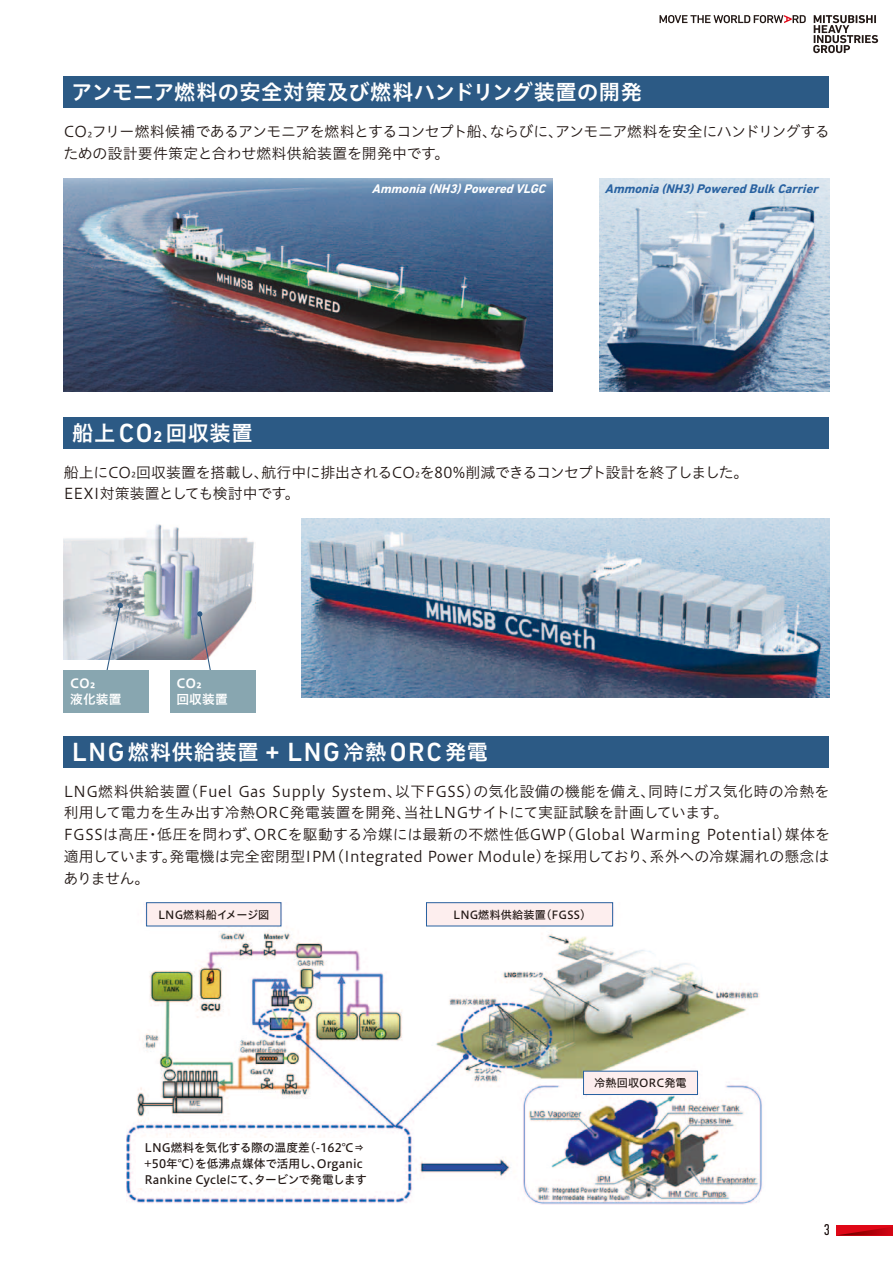
<style>
.page{position:relative;width:893px;height:1263px;background:#fff}
.page>*{position:absolute;margin:0;border:0;box-sizing:border-box;transform-origin:0 0}
.t1{font:500 26.85px "DIN Next LT Pro";letter-spacing:.065em;color:#fff}
.t2{font:21.3px "Hiragino UD Sans Std W6";letter-spacing:.015em;color:#fff}
.t3{font:condensed 15.9px "DIN Next LT Pro";color:#180c0b}
.t4{font:14.85px/21.8px "Hiragino UD Sans Std W3";letter-spacing:.01em;color:#231916}
.t5{font:14.85px/21.8px "Hiragino UD Sans Std W3";letter-spacing:-.02em;color:#231916}
.t6{font:14.85px/21.8px "Hiragino UD Sans Std W3";letter-spacing:-.025em;color:#231916}
.t7{font:italic 700 12.75px "DIN Next LT Pro";color:#2962a1}
.t8{font:italic 700 12.75px "DIN Next LT Pro";color:#fff}
.t9{font:12.75px/15.9px "Hiragino UD Sans Std W6";letter-spacing:.01em;color:#fff}
.t10{font:11.7px/15.9px "Hiragino UD Sans Std W5";letter-spacing:.01em;color:#231916}
.t11{font:11.1px "Hiragino UD Sans Std W5";letter-spacing:.01em;color:#231916}
.s1{font-family:"DIN Next LT Pro";font-weight:500;font-size:26.85px}
.s2{font-family:"Hiragino UD Sans Std W6";font-weight:400;font-size:21.3px}
</style>
<div class="page">
<svg style="left:836px;top:1225px;width:57px;height:10px"></svg>
<svg style="left:813px;top:15px;width:65px;height:38px"></svg>
<svg style="left:659px;top:15px;width:147px;height:8px"></svg>
<div style="left:64px;top:76px;width:765px;height:32px;background:#2c5a85"></div>
<div style="left:64px;top:417px;width:765px;height:32px;background:#2c5a85"></div>
<div style="left:64px;top:736px;width:765px;height:31px;background:#2c5a85"></div>
<img style="left:64px;top:179px;width:489px;height:212px">
<img style="left:302px;top:519px;width:527px;height:178px">
<img style="left:600px;top:179px;width:229px;height:212px">
<img style="left:64px;top:524px;width:190px;height:135px">
<svg style="left:105px;top:603px;width:18px;height:67px"></svg>
<div style="left:64px;top:670px;width:85px;height:42px;background:#88a6b0"></div>
<svg style="left:197px;top:611px;width:17px;height:59px"></svg>
<div style="left:170px;top:670px;width:85px;height:42px;background:#88a6b0"></div>
<img style="left:126px;top:902px;width:636px;height:302px">
<div style="left:147px;top:903px;width:134px;height:23px;background:#fdeeee"></div>
<div style="left:146px;top:902px;width:135px;height:24px;border:1px solid #2962a1"></div>
<div style="left:583px;top:1071px;width:114px;height:23px;background:#fdeeee"></div>
<div style="left:583px;top:1071px;width:115px;height:24px;border:1px solid #2962a1"></div>
<div style="left:136px;top:1139px;width:247px;height:49px;background:#fff"></div>
<div style="left:426px;top:903px;width:187px;height:23px;background:#fdeeee"></div>
<div style="left:426px;top:902px;width:187px;height:24px;border:1px solid #2962a1"></div>
<h2 class="t2" style="left:71px;top:76px;width:572px">アンモニア燃料の安全対策及び燃料ハンドリング装置の開発</h2>
<p class="t5" style="left:63px;top:120px;width:768px">CO<sub>²</sub>フリー燃料候補であるアンモニアを燃料とするコンセプト船、ならびに、アンモニア燃料を安全にハンドリングするための設計要件策定と合わせ燃料供給装置を開発中です。</p>
<h2 class="t2" style="left:72px;top:416px;width:182px">船上<span class="s1">CO2</span>回収装置</h2>
<p class="t8" style="left:372px;top:181px;width:179px">Ammonia(NH3)PoweredVLGC</p>
<p class="t7" style="left:605px;top:181px;width:218px">Ammonia(NH3)PoweredBulkCarrier</p>
<p class="t6" style="left:64px;top:460px;width:686px">船上にCO<sub>²</sub>回収装置を搭載し、航⾏中に排出されるCO<sub>²</sub>を80%削減できるコンセプト設計を終了しました。<br>EEXI対策装置としても検討中です。</p>
<p class="t9" style="left:70px;top:674px;width:53px">CO²<br>液化装置</p>
<p class="t9" style="left:176px;top:674px;width:53px">CO²<br>回収装置</p>
<h1 class="t1" style="left:72px;top:736px;width:417px">LNG<span class="s2">燃料供給装置</span> + LNG<span class="s2">冷熱</span>ORC<span class="s2">発電</span></h1>
<p class="t4" style="left:63px;top:779px;width:768px">LNG燃料供給装置（Fuel Gas Supply System、以下FGSS）の気化設備の機能を備え、同時にガス気化時の冷熱を利⽤して電⼒を⽣み出す冷熱ORC発電装置を開発、当社LNGサイトにて実証試験を計画しています。<br>FGSSは⾼圧・低圧を問わず、ORCを駆動する冷媒には最新の不燃性低GWP（Global Warming Potential）媒体を適⽤しています。発電機は完全密閉型IPM（Integrated Power Module）を採用しており、系外への冷媒漏れの懸念はありません。</p>
<p class="t11" style="left:158px;top:906px;width:113px">LNG燃料船イメージ図</p>
<p class="t10" style="left:145px;top:1139px;width:224px">LNG燃料を気化する際の温度差（-162℃⇒ +50年℃）を低沸点媒体で活用し、Organic<br>Rankine Cycleにて、タービンで発電します</p>
<p class="t11" style="left:453px;top:906px;width:140px">LNG燃料供給装置（FGSS）</p>
<p class="t11" style="left:594px;top:1074px;width:94px">冷熱回収ORC発電</p>
<p class="t3" style="left:824px;top:1221px;width:8px">3</p>
</div>
